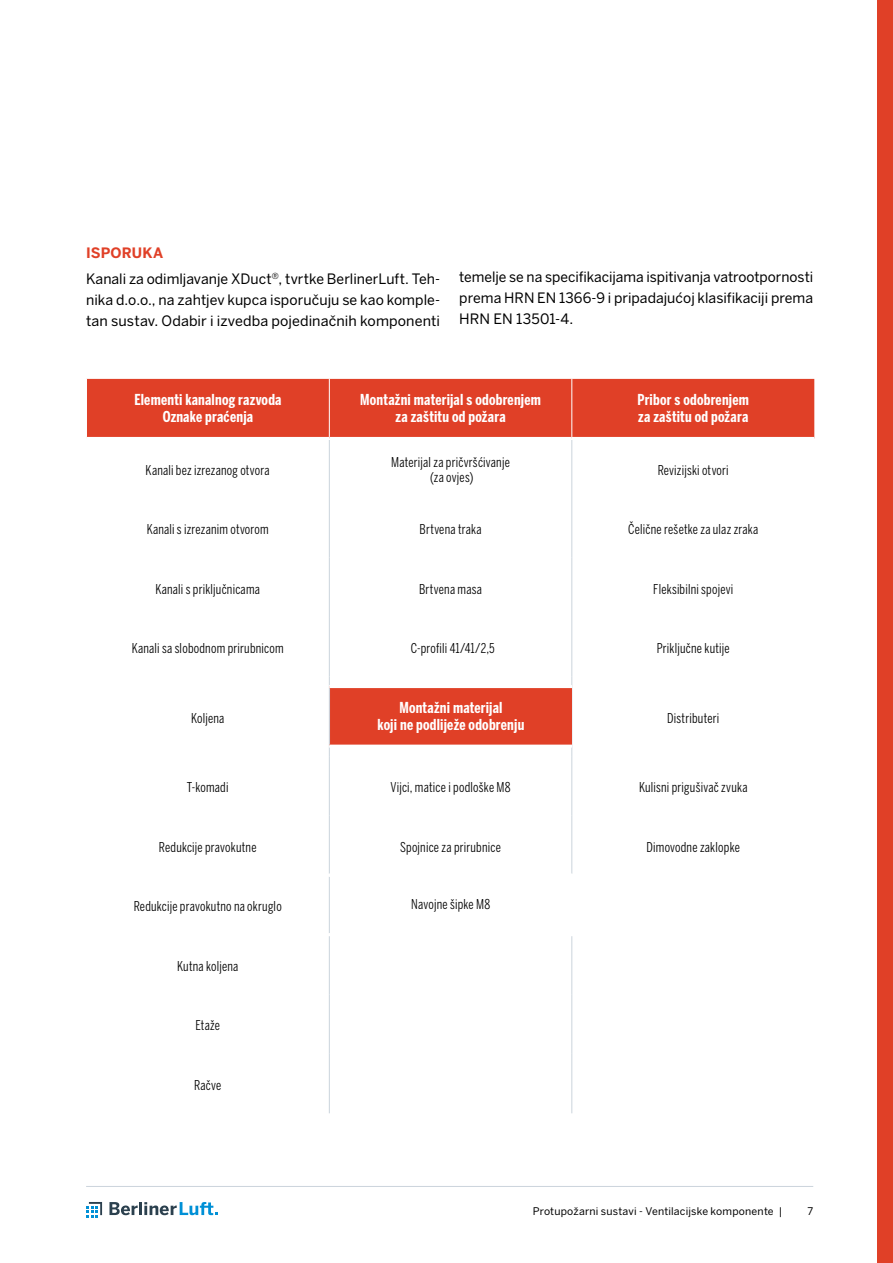
<style>
.page{position:relative;width:893px;height:1263px;background:#fff}
.page>*{position:absolute;margin:0;border:0;box-sizing:border-box;transform-origin:0 0}
.t1{font:700 15px/16.5px "Benton Sans Comp HL2";letter-spacing:.015em;color:#fff;text-align:center}
.t2{font:14.25px/21px "Benton Sans HL2";color:#000}
.t3{font:13.5px/15px "Benton Sans Comp HL2";letter-spacing:.015em;color:#000;text-align:center}
.t4{font:10.5px "Benton Sans HL2";letter-spacing:.015em;color:#000}
.s1{font-weight:700;color:#e04027}
</style>
<div class="page">
<hr style="left:86px;top:1186px;width:727px;height:1px;background:#cbd4dc">
<svg style="left:86px;top:1202px;width:16px;height:16px"></svg>
<svg style="left:109px;top:1202px;width:109px;height:13px"></svg>
<div style="left:877px;top:0;width:16px;height:1263px;background:#e04027"></div>
<div style="left:87px;top:379px;width:727px;height:58px;background:#e04027"></div>
<hr style="left:329px;top:440px;width:1px;height:58px;background:#cbd4dc">
<hr style="left:571px;top:440px;width:1px;height:58px;background:#cbd4dc">
<hr style="left:329px;top:498px;width:1px;height:59px;background:#cbd4dc">
<hr style="left:571px;top:498px;width:1px;height:59px;background:#cbd4dc">
<hr style="left:329px;top:557px;width:1px;height:60px;background:#cbd4dc">
<hr style="left:571px;top:557px;width:1px;height:60px;background:#cbd4dc">
<hr style="left:329px;top:617px;width:1px;height:59px;background:#cbd4dc">
<hr style="left:571px;top:617px;width:1px;height:59px;background:#cbd4dc">
<hr style="left:329px;top:676px;width:1px;height:80px;background:#cbd4dc">
<hr style="left:571px;top:676px;width:1px;height:80px;background:#cbd4dc">
<hr style="left:329px;top:756px;width:1px;height:60px;background:#cbd4dc">
<hr style="left:571px;top:756px;width:1px;height:60px;background:#cbd4dc">
<hr style="left:329px;top:816px;width:1px;height:58px;background:#cbd4dc">
<hr style="left:571px;top:816px;width:1px;height:58px;background:#cbd4dc">
<hr style="left:329px;top:877px;width:1px;height:56px;background:#cbd4dc">
<hr style="left:329px;top:936px;width:1px;height:58px;background:#cbd4dc">
<hr style="left:571px;top:936px;width:1px;height:58px;background:#cbd4dc">
<hr style="left:329px;top:994px;width:1px;height:60px;background:#cbd4dc">
<hr style="left:571px;top:994px;width:1px;height:60px;background:#cbd4dc">
<hr style="left:329px;top:1054px;width:1px;height:59px;background:#cbd4dc">
<hr style="left:571px;top:1054px;width:1px;height:59px;background:#cbd4dc">
<hr style="left:329px;top:379px;width:1px;height:58px;background:#fff">
<hr style="left:571px;top:379px;width:1px;height:58px;background:#fff">
<div style="left:330px;top:686px;width:242px;height:60px;background:#e04027"></div>
<hr style="left:329px;top:685px;width:243px;height:3px;background:#fff">
<hr style="left:329px;top:745px;width:243px;height:3px;background:#fff">
<p class="t2" style="left:86px;top:240px;width:355px;line-height:25.2px"><span class="s1">ISPORUKA<br></span>Kanali za odimljavanje XDuct<sup>®</sup>, tvrtke BerlinerLuft. Teh-</p>
<p class="t2" style="left:86px;top:289px;width:356px">nika d.o.o., na zahtjev kupca isporučuju se kao komple&shy;tan sustav. Odabir i izvedba pojedinačnih komponenti</p>
<p class="t2" style="left:459px;top:266px;width:355px;text-align:justify">temelje se na specifikacijama ispitivanja vatrootpornosti prema HRN EN 1366-9 i pripadajućoj klasifikaciji prema HRN EN 13501-4.</p>
<p class="t1" style="left:134px;top:392px;width:149px">Elementi kanalnog razvoda<br>Oznake praćenja</p>
<p class="t1" style="left:360px;top:392px;width:182px">Montažni materijal s odobrenjem za zaštitu od požara</p>
<p class="t1" style="left:637px;top:392px;width:113px;text-align:left">Pribor s odobrenjem za zaštitu od požara</p>
<p class="t3" style="left:146px;top:462px;width:126px">Kanali bez izrezanog otvora</p>
<p class="t3" style="left:391px;top:455px;width:120px">Materijal za pričvršćivanje (za ovjes)</p>
<p class="t3" style="left:658px;top:462px;width:73px">Revizijski otvori</p>
<p class="t3" style="left:147px;top:522px;width:124px">Kanali s izrezanim otvorom</p>
<p class="t3" style="left:419px;top:522px;width:64px">Brtvena traka</p>
<p class="t3" style="left:628px;top:522px;width:132px">Čelične rešetke za ulaz zraka</p>
<p class="t3" style="left:155px;top:581px;width:106px">Kanali s priključnicama</p>
<p class="t3" style="left:419px;top:581px;width:64px">Brtvena masa</p>
<p class="t3" style="left:653px;top:581px;width:81px">Fleksibilni spojevi</p>
<p class="t3" style="left:132px;top:641px;width:153px">Kanali sa slobodnom prirubnicom</p>
<p class="t3" style="left:411px;top:641px;width:86px">C-profili 41/41/2,5</p>
<p class="t3" style="left:657px;top:641px;width:74px">Priključne kutije</p>
<p class="t3" style="left:191px;top:710px;width:35px">Koljena</p>
<p class="t1" style="left:377px;top:699px;width:148px">Montažni materijal<br>koji ne podliježe odobrenju</p>
<p class="t3" style="left:667px;top:710px;width:54px">Distributeri</p>
<p class="t3" style="left:187px;top:780px;width:43px">T-komadi</p>
<p class="t3" style="left:390px;top:780px;width:122px">Vijci, matice i podloške M8</p>
<p class="t3" style="left:639px;top:780px;width:110px">Kulisni prigušivač zvuka</p>
<p class="t3" style="left:159px;top:839px;width:99px">Redukcije pravokutne</p>
<p class="t3" style="left:400px;top:839px;width:102px">Spojnice za prirubnice</p>
<p class="t3" style="left:646px;top:839px;width:95px">Dimovodne zaklopke</p>
<p class="t3" style="left:134px;top:899px;width:150px">Redukcije pravokutno na okruglo</p>
<p class="t3" style="left:411px;top:897px;width:80px">Navojne šipke M8</p>
<p class="t3" style="left:177px;top:958px;width:63px">Kutna koljena</p>
<p class="t3" style="left:195px;top:1018px;width:26px">Etaže</p>
<p class="t3" style="left:194px;top:1077px;width:29px">Račve</p>
<p class="t4" style="left:533px;top:1205px;width:251px">Protupožarni sustavi - Ventilacijske komponente |</p>
<p class="t4" style="left:807px;top:1205px;width:7px">7</p>
</div>
